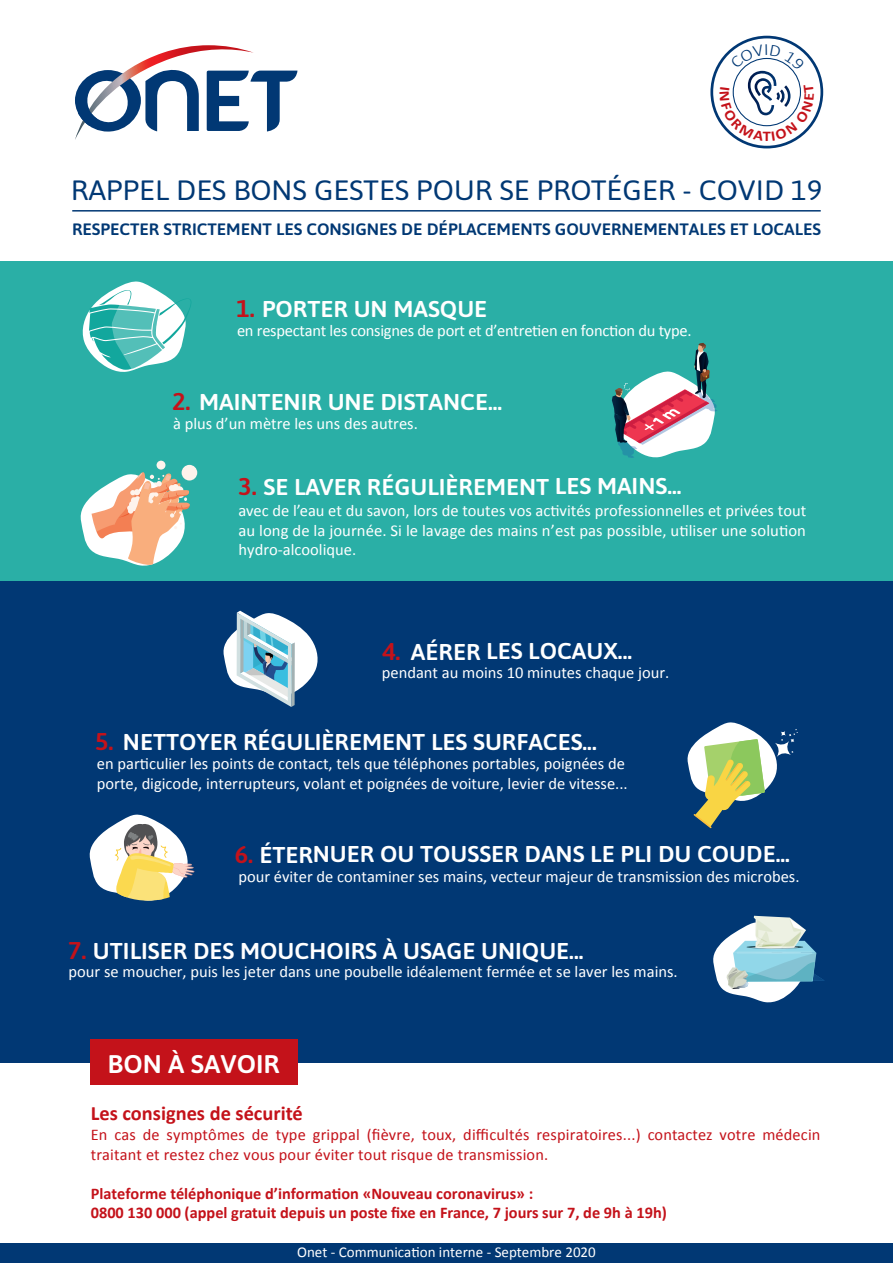
<style>
.page{position:relative;width:893px;height:1263px;background:#fff}
.page>*{position:absolute;margin:0;border:0;box-sizing:border-box;transform-origin:0 0}
.t1{font:27.9px "Asap";color:#013874;scale:1.04 1}
.t2{font:600 25.5px "Asap";color:#fff;scale:1.04 1}
.t3{font:600 22.8px "Asap";color:#fff;scale:1.04 1}
.t4{font:700 20.4px "Calibri";color:#c4121a}
.t5{font:16.5px/19.8px "Calibri";color:#fff}
.t6{font:600 16.5px "Asap";color:#013874;scale:1.04 1}
.t7{font:16.35px/19.6px "Calibri";letter-spacing:.01em;color:#c4121a}
.t8{font:700 16.35px/19.6px "Calibri";color:#c4121a}
.t9{font:15px "Calibri";color:#fff}
.t10{font:700 14.85px "Calibri";color:#c4121a;scale:1.1 1}
.s1{font-size:24.15px;color:#c4121a}
</style>
<div class="page">
<div style="left:0;top:581px;width:893px;height:481px;background:#013874"></div>
<div style="left:0;top:261px;width:893px;height:320px;background:#2aafa6"></div>
<svg style="left:75px;top:45px;width:222px;height:95px"></svg>
<hr style="left:72px;top:210px;width:749px;height:2px;background:#013874">
<svg style="left:89px;top:814px;width:106px;height:87px"></svg>
<svg style="left:223px;top:611px;width:95px;height:96px"></svg>
<div style="left:91px;top:1039px;width:207px;height:46px;background:#c4121a"></div>
<div style="left:0;top:1243px;width:893px;height:20px;background:#013874"></div>
<svg style="left:612px;top:343px;width:105px;height:115px"></svg>
<svg style="left:687px;top:722px;width:111px;height:106px"></svg>
<svg style="left:775px;top:741px;width:16px;height:16px"></svg>
<svg style="left:82px;top:281px;width:109px;height:91px"></svg>
<svg style="left:80px;top:470px;width:110px;height:96px"></svg>
<div style="left:157px;top:461px;width:8px;height:9px;background:#fef3ec;border-radius:50%"></div>
<div style="left:182px;top:465px;width:15px;height:15px;background:#fef3ec;border-radius:50%"></div>
<svg style="left:713px;top:916px;width:111px;height:87px"></svg>
<svg style="left:710px;top:36px;width:113px;height:112px"></svg>
<p class="t10" style="left:763px;top:126px;width:9px">T</p>
<h1 class="t1" style="left:71px;top:171px;width:724px">RAPPEL DES BONS GESTES POUR SE PROTÉGER - COVID 19</h1>
<p class="t6" style="left:72px;top:218px;width:722px">RESPECTER STRICTEMENT LES CONSIGNES DE DÉPLACEMENTS GOUVERNEMENTALES ET LOCALES</p>
<h3 class="t3" style="left:236px;top:293px;width:243px"><span class="s1">1.</span> PORTER UN MASQUE</h3>
<p class="t5" style="left:237px;top:321px;width:456px">en respectant les consignes de port et d’entretien en fonction du type.</p>
<h3 class="t3" style="left:172px;top:386px;width:319px"><span class="s1">2.</span> MAINTENIR UNE DISTANCE...</h3>
<p class="t5" style="left:173px;top:414px;width:246px">à plus d’un mètre les uns des autres.</p>
<h3 class="t3" style="left:238px;top:470px;width:428px"><span class="s1">3.</span> SE LAVER RÉGULIÈREMENT LES MAINS...</h3>
<p class="t5" style="left:239px;top:500px;width:569px;text-align:justify">avec de l’eau et du savon, lors de toutes vos activités professionnelles et privées tout au long de la journée. Si le lavage des mains n’est pas possible, utiliser une solution hydro-alcoolique.</p>
<h3 class="t3" style="left:382px;top:635px;width:242px"><span class="s1">4.</span> AÉRER LES LOCAUX...</h3>
<p class="t5" style="left:382px;top:662px;width:289px">pendant au moins 10 minutes chaque jour.</p>
<h3 class="t3" style="left:95px;top:726px;width:484px"><span class="s1">5.</span> NETTOYER RÉGULIÈREMENT LES SURFACES...</h3>
<p class="t5" style="left:97px;top:754px;width:532px">en particulier les points de contact, tels que téléphones portables, poignées de porte, digicode, interrupteurs, volant et poignées de voiture, levier de vitesse...</p>
<h3 class="t3" style="left:235px;top:838px;width:535px"><span class="s1">6.</span> ÉTERNUER OU TOUSSER DANS LE PLI DU COUDE...</h3>
<p class="t5" style="left:238px;top:866px;width:563px">pour éviter de contaminer ses mains, vecteur majeur de transmission des microbes.</p>
<h3 class="t3" style="left:68px;top:935px;width:497px"><span class="s1">7.</span> UTILISER DES MOUCHOIRS À USAGE UNIQUE...</h3>
<p class="t5" style="left:69px;top:962px;width:611px">pour se moucher, puis les jeter dans une poubelle idéalement fermée et se laver les mains.</p>
<h2 class="t2" style="left:108px;top:1046px;width:167px">BON À SAVOIR</h2>
<p class="t4" style="left:91px;top:1100px;width:214px">Les consignes de sécurité</p>
<p class="t7" style="left:91px;top:1125px;width:731px">En cas de symptômes de type grippal (fièvre, toux, difficultés respiratoires...) contactez votre médecin traitant et restez chez vous pour éviter tout risque de transmission.</p>
<p class="t8" style="left:91px;top:1183px;width:578px">Plateforme téléphonique d’information «Nouveau coronavirus» :<br>0800 130 000 (appel gratuit depuis un poste fixe en France, 7 jours sur 7, de 9h à 19h)</p>
<p class="t9" style="left:297px;top:1243px;width:300px">Onet - Communication interne - Septembre 2020</p>
</div>
